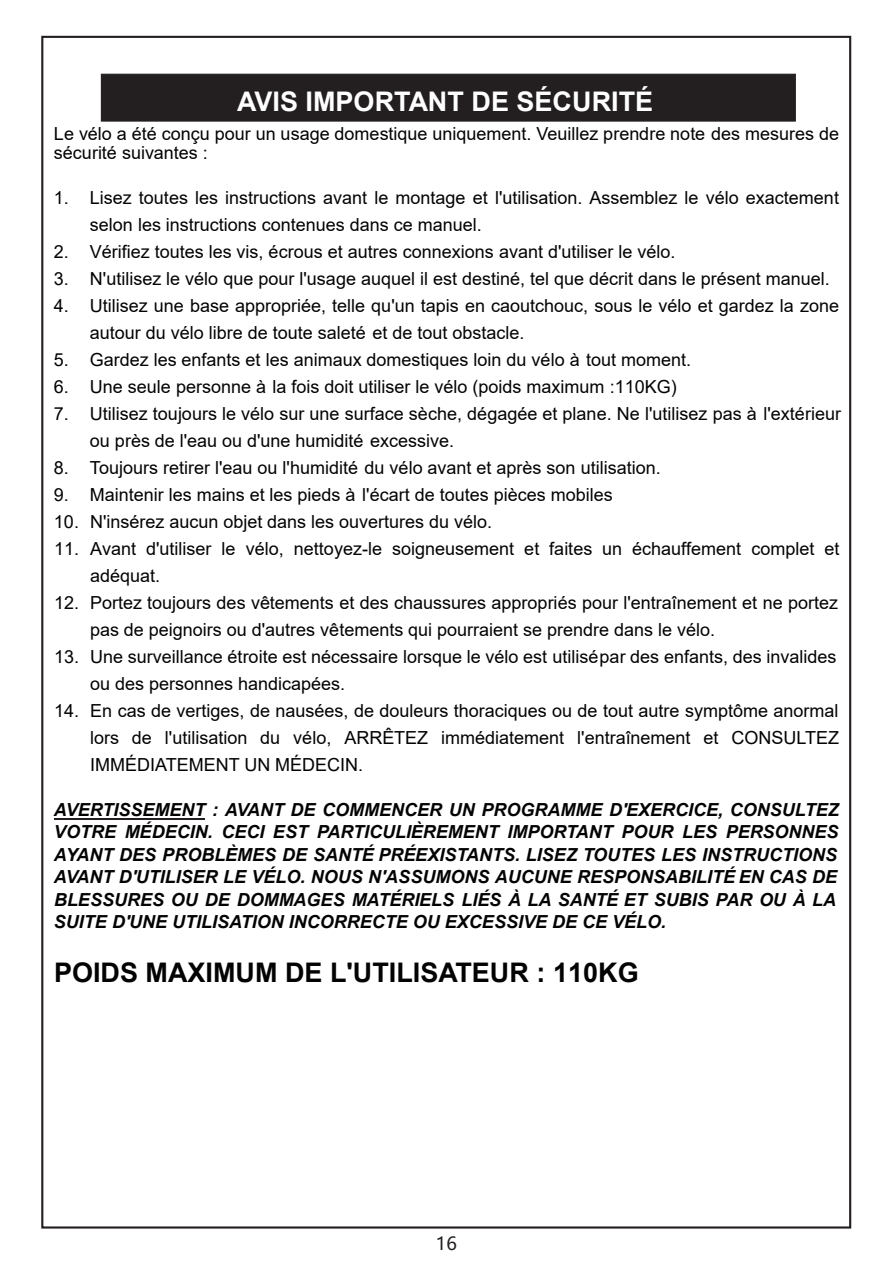
<style>
.page{position:relative;width:893px;height:1263px;background:#fff}
.page>*{position:absolute;margin:0;border:0;box-sizing:border-box;transform-origin:0 0}
.t1{font:700 27px "Arial";color:#030303}
.t2{font:700 27px "Arial";color:#fff}
.t3{font:18px/27px "Arial";color:#030303}
.t4{font:italic 700 18px/22.5px "Arial";color:#030303}
.t5{font:18px "Microsoft Ya Hei";color:#231f20}
</style>
<div class="page">
<div style="left:101px;top:74px;width:695px;height:48px;background:#231f20;border:1px solid #231f20"></div>
<hr style="left:54px;top:818px;width:151px;height:2px;background:#231f20">
<h1 class="t2" style="left:237px;top:82px;width:417px">AVIS IMPORTANT DE SÉCURITÉ</h1>
<p class="t3" style="left:54px;top:124px;width:787px;line-height:19.5px">Le vélo a été conçu pour un usage domestique uniquement. Veuillez prendre note des mesures de sécurité suivantes :</p>
<p class="t3" style="left:90px;top:184px;width:751px;text-indent:-36px">1. Lisez toutes les instructions avant le montage et l'utilisation. Assemblez le vélo exactement selon les instructions contenues dans ce manuel.</p>
<p class="t3" style="left:54px;top:238px;width:623px">2. Vérifiez toutes les vis, écrous et autres connexions avant d'utiliser le vélo.</p>
<p class="t3" style="left:54px;top:265px;width:777px">3. N'utilisez le vélo que pour l'usage auquel il est destiné, tel que décrit dans le présent manuel.</p>
<p class="t3" style="left:90px;top:292px;width:751px;text-indent:-36px">4. Utilisez une base appropriée, telle qu'un tapis en caoutchouc, sous le vélo et gardez la zone autour du vélo libre de toute saleté et de tout obstacle.</p>
<p class="t3" style="left:54px;top:346px;width:639px">5. Gardez les enfants et les animaux domestiques loin du vélo à tout moment.</p>
<p class="t3" style="left:54px;top:373px;width:624px">6. Une seule personne à la fois doit utiliser le vélo (poids maximum :110KG)</p>
<p class="t3" style="left:90px;top:400px;width:753px;text-indent:-36px">7. Utilisez toujours le vélo sur une surface sèche, dégagée et plane. Ne l'utilisez pas à l'extérieur ou près de l'eau ou d'une humidité excessive.</p>
<p class="t3" style="left:54px;top:454px;width:608px">8. Toujours retirer l'eau ou l'humidité du vélo avant et après son utilisation.</p>
<p class="t3" style="left:54px;top:481px;width:560px">9. Maintenir les mains et les pieds à l'écart de toutes pièces mobiles</p>
<p class="t3" style="left:54px;top:508px;width:440px">10. N'insérez aucun objet dans les ouvertures du vélo.</p>
<p class="t3" style="left:90px;top:535px;width:751px;text-indent:-36px">11. Avant d'utiliser le vélo, nettoyez-le soigneusement et faites un échauffement complet et adéquat.</p>
<p class="t3" style="left:90px;top:589px;width:750px;text-indent:-36px">12. Portez toujours des vêtements et des chaussures appropriés pour l'entraînement et ne portez pas de peignoirs ou d'autres vêtements qui pourraient se prendre dans le vélo.</p>
<p class="t3" style="left:90px;top:643px;width:748px;text-indent:-36px">13. Une surveillance étroite est nécessaire lorsque le vélo est utilisépar des enfants, des invalides ou des personnes handicapées.</p>
<p class="t3" style="left:90px;top:697px;width:751px;text-align:justify;text-indent:-36px">14. En cas de vertiges, de nausées, de douleurs thoraciques ou de tout autre symptôme anormal lors de l'utilisation du vélo, ARRÊTEZ immédiatement l'entraînement et CONSULTEZ IMMÉDIATEMENT UN MÉDECIN.</p>
<p class="t4" style="left:54px;top:798px;width:786px">AVERTISSEMENT : AVANT DE COMMENCER UN PROGRAMME D'EXERCICE, CONSULTEZ VOTRE MÉDECIN. CECI EST PARTICULIÈREMENT IMPORTANT POUR LES PERSONNES AYANT DES PROBLÈMES DE SANTÉ PRÉEXISTANTS. LISEZ TOUTES LES INSTRUCTIONS AVANT D'UTILISER LE VÉLO. NOUS N'ASSUMONS AUCUNE RESPONSABILITÉ EN CAS DE BLESSURES OU DE DOMMAGES MATÉRIELS LIÉS À LA SANTÉ ET SUBIS PAR OU À LA SUITE D'UNE UTILISATION INCORRECTE OU EXCESSIVE DE CE VÉLO.</p>
<h1 class="t1" style="left:54px;top:953px;width:586px">POIDS MAXIMUM DE L'UTILISATEUR : 110KG</h1>
<p class="t5" style="left:436px;top:1231px;width:23px">16</p>
</div>
